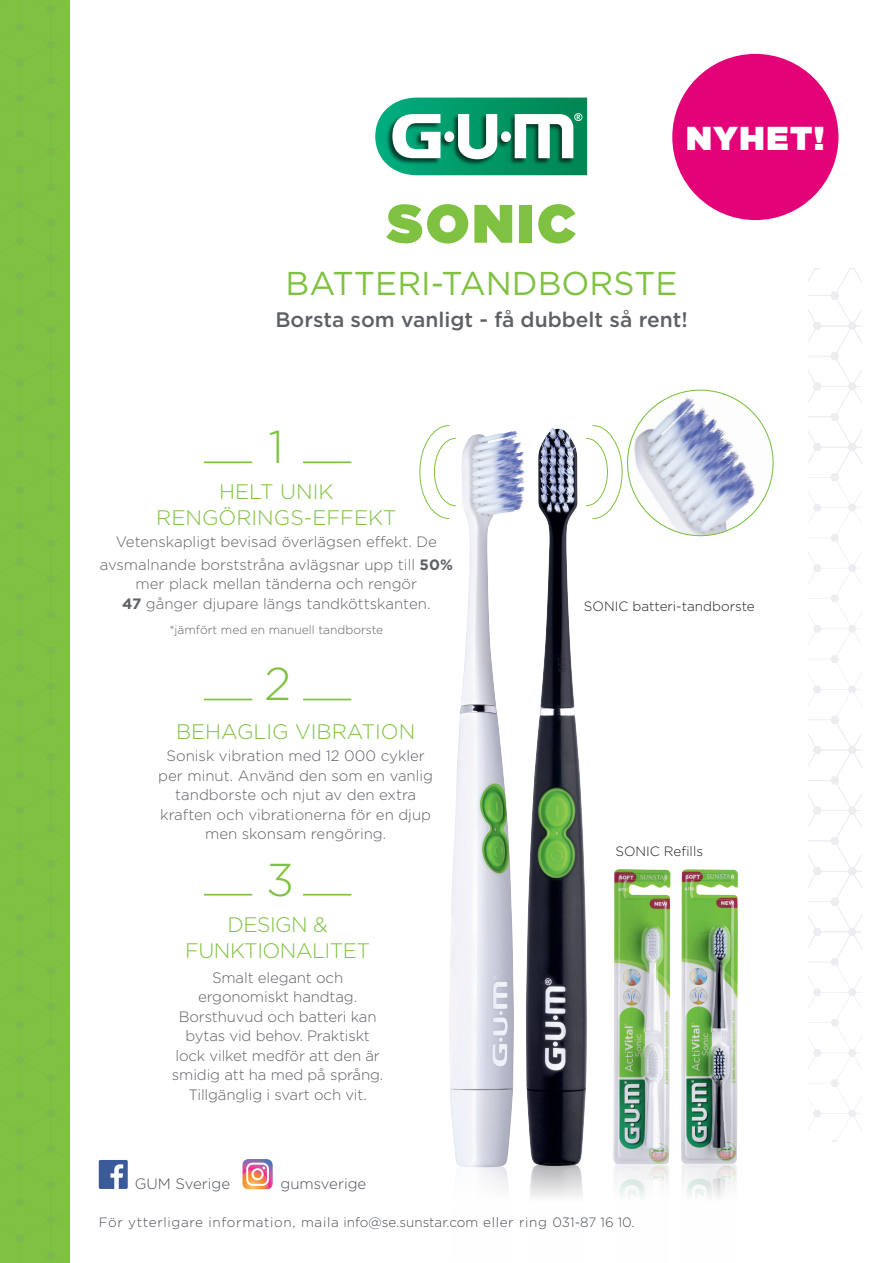
<style>
.page{position:relative;width:893px;height:1263px;background:#fff}
.page>*{position:absolute;margin:0;border:0;box-sizing:border-box;transform-origin:0 0}
.t1{font:900 54px "Gotham";letter-spacing:.05em;color:#7fc241}
.t2{font:300 46.05px "Gotham";color:#7fc241}
.t3{font:900 33.15px "Gotham";letter-spacing:.05em;color:#fff}
.t4{font:33px "Gotham";color:#7fc241}
.t5{font:300 21px/25.2px "Gotham";color:#7fc241;text-align:center}
.t6{font:500 21px "Gotham";color:#5d6166}
.t7{font:300 21px/25.2px "Gotham";letter-spacing:-.025em;color:#7fc241;text-align:center}
.t8{font:300 15px/19.5px "Gotham";color:#5d6166;text-align:center}
.t9{font:300 15px "Gotham HTF";color:#495057}
.t10{font:300 13.5px "Gotham";letter-spacing:.05em;color:#495057}
.t11{font:300 13.5px "Gotham";color:#231f20}
.t12{font:300 12px "Gotham";color:#5d6166}
.s1{font-weight:700}
</style>
<div class="page">
<img style="left:449px;top:431px;width:74px;height:734px">
<img style="left:526px;top:428px;width:61px;height:735px">
<div style="left:0;top:0;width:70px;height:1260px;background:#7fc241"></div>
<svg style="left:808px;top:268px;width:54px;height:874px"></svg>
<hr style="left:303px;top:699px;width:48px;height:1px;background:#7fc241">
<hr style="left:204px;top:699px;width:48px;height:1px;background:#7fc241">
<hr style="left:303px;top:461px;width:48px;height:2px;background:#7fc241">
<hr style="left:204px;top:461px;width:48px;height:2px;background:#7fc241">
<hr style="left:303px;top:894px;width:48px;height:1px;background:#7fc241">
<hr style="left:204px;top:894px;width:48px;height:1px;background:#7fc241">
<svg style="left:375px;top:98px;width:212px;height:77px"></svg>
<div style="left:672px;top:54px;width:166px;height:166px;background:#e40278;border-radius:50%"></div>
<img style="left:613px;top:869px;width:57px;height:328px">
<img style="left:681px;top:869px;width:57px;height:328px">
<img style="left:459px;top:1165px;width:49px;height:23px">
<img style="left:530px;top:1163px;width:53px;height:34px">
<svg style="left:419px;top:425px;width:37px;height:94px"></svg>
<svg style="left:586px;top:389px;width:188px;height:157px"></svg>
<div style="left:99px;top:1160px;width:29px;height:29px;background:#3b5a9a;border-radius:2px"></div>
<svg style="left:110px;top:1164px;width:13px;height:25px"></svg>
<img style="left:242px;top:1159px;width:31px;height:31px">
<h3 class="t3" style="left:686px;top:114px;width:140px">NYHET!</h3>
<h1 class="t1" style="left:387px;top:185px;width:190px">SONIC</h1>
<h3 class="t4" style="left:286px;top:262px;width:393px">BATTERI-TANDBORSTE</h3>
<h3 class="t6" style="left:275px;top:306px;width:414px">Borsta som vanligt - få dubbelt så rent!</h3>
<h2 class="t2" style="left:269px;top:418px;width:17px">1</h2>
<h3 class="t5" style="left:156px;top:479px;width:242px">HELT UNIK<br>RENGÖRINGS-EFFEKT</h3>
<p class="t8" style="left:100px;top:530px;width:355px;line-height:22.5px">Vetenskapligt bevisad överlägsen effekt. De avsmalnande borststråna avlägsnar upp till <span class="s1">50%</span></p>
<p class="t8" style="left:122px;top:574px;width:310px">mer plack mellan tänderna och rengör<br><span class="s1">47</span> gånger djupare längs tandköttskanten.</p>
<p class="t12" style="left:169px;top:622px;width:215px">*jämfört med en manuell tandborste</p>
<h2 class="t2" style="left:264px;top:655px;width:29px">2</h2>
<h3 class="t5" style="left:176px;top:718px;width:241px">BEHAGLIG VIBRATION</h3>
<p class="t8" style="left:158px;top:746px;width:276px">Sonisk vibration med 12 000 cykler per minut. Använd den som en vanlig tandborste och njut av den extra kraften och vibrationerna för en djup men skonsam rengöring.</p>
<h2 class="t2" style="left:266px;top:850px;width:30px">3</h2>
<h3 class="t7" style="left:185px;top:912px;width:186px">DESIGN &amp;<br>FUNKTIONALITET</h3>
<p class="t8" style="left:172px;top:967px;width:213px">Smalt elegant och ergonomiskt handtag.<br>Borsthuvud och batteri kan bytas vid behov. Praktiskt lock vilket medför att den är smidig att ha med på språng.<br>Tillgänglig i svart och vit.</p>
<p class="t11" style="left:584px;top:598px;width:172px">SONIC batteri-tandborste</p>
<p class="t11" style="left:615px;top:842px;width:89px">SONIC Refills</p>
<p class="t9" style="left:135px;top:1175px;width:97px">GUM Sverige</p>
<p class="t9" style="left:280px;top:1175px;width:87px">gumsverige</p>
<p class="t10" style="left:99px;top:1214px;width:537px">För ytterligare information, maila info@se.sunstar.com eller ring 031-87 16 10.</p>
</div>
